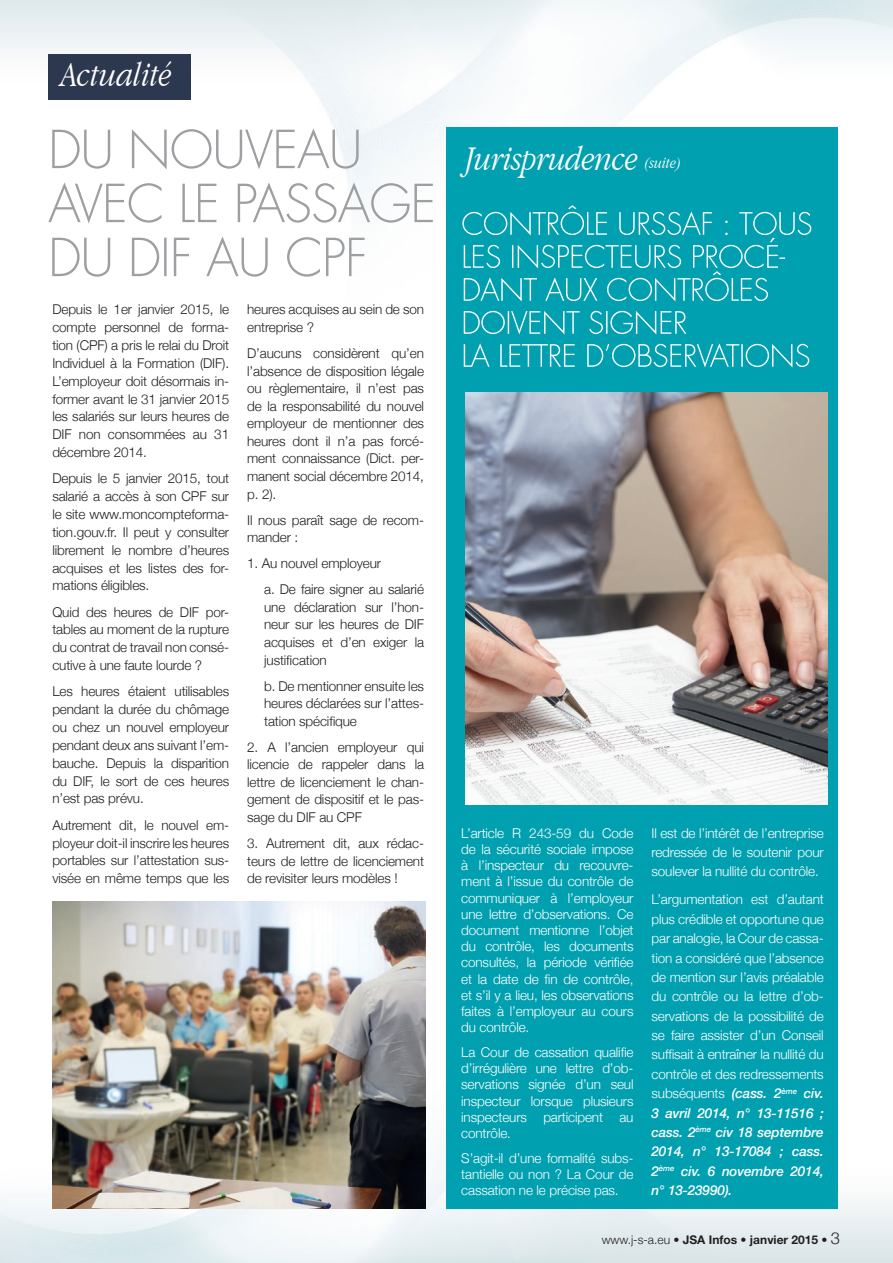
<style>
.page{position:relative;width:893px;height:1263px;background:#fff}
.page>*{position:absolute;margin:0;border:0;box-sizing:border-box;transform-origin:0 0}
.t1{font:italic 300 condensed 36px "Garamond";letter-spacing:-.01em;color:#fff}
.t2{font:italic 300 condensed 16.5px "Garamond";color:#fff}
.t3{font:300 13.5px/17.9px "Helvetica Neue";letter-spacing:-.01em;color:#231f20;text-align:justify}
.t4{font:300 13.5px/16.2px "Helvetica Neue";letter-spacing:-.01em;color:#fff;text-align:justify}
.t5{font:700 12px "Helvetica Neue";color:#231f20}
.s1{font-weight:500;font-style:italic}
.s2{font-weight:300}
.s3{font-weight:300;font-size:16.5px}
</style>
<div class="page">
<img style="left:0;top:0;width:893px;height:182px">
<img style="left:0;top:901px;width:893px;height:362px">
<div style="left:446px;top:128px;width:392px;height:1081px;background:#00a0b0"></div>
<svg style="left:52px;top:236px;width:313px;height:41px"></svg>
<svg style="left:48px;top:182px;width:385px;height:41px"></svg>
<svg style="left:52px;top:128px;width:307px;height:41px"></svg>
<div style="left:48px;top:54px;width:142px;height:45px;background:#2c3750"></div>
<img style="left:52px;top:901px;width:373px;height:307px">
<svg style="left:464px;top:343px;width:345px;height:24px"></svg>
<svg style="left:464px;top:311px;width:222px;height:23px"></svg>
<svg style="left:462px;top:205px;width:349px;height:96px"></svg>
<img style="left:466px;top:392px;width:361px;height:412px">
<p class="t1" style="left:61px;top:55px;width:113px">Actualité</p>
<p class="t1" style="left:466px;top:139px;width:174px">Jurisprudence</p>
<p class="t2" style="left:644px;top:154px;width:38px">(suite)</p>
<p class="t3" style="left:52px;top:300px;width:178px">Depuis le 1er janvier 2015, le compte personnel de forma&shy;tion (CPF) a pris le relai du Droit Individuel à la Formation (DIF).<br>L’employeur doit désormais in&shy;former avant le 31 janvier 2015 les salariés sur leurs heures de DIF non consommées au 31 décembre 2014.</p>
<p class="t3" style="left:52px;top:469px;width:178px">Depuis le 5 janvier 2015, tout salarié a accès à son CPF sur le site www.moncompteforma&shy;tion.gouv.fr. Il peut y consulter librement le nombre d’heures acquises et les listes des for&shy;mations éligibles.</p>
<p class="t3" style="left:52px;top:603px;width:178px">Quid des heures de DIF por&shy;tables au moment de la rupture du contrat de travail non consé&shy;cutive à une faute lourde ?</p>
<p class="t3" style="left:52px;top:682px;width:178px">Les heures étaient utilisables pendant la durée du chômage ou chez un nouvel employeur pendant deux ans suivant l’em&shy;bauche. Depuis la disparition du DIF, le sort de ces heures n’est pas prévu.</p>
<p class="t3" style="left:52px;top:816px;width:178px">Autrement dit, le nouvel em&shy;ployeur doit-il inscrire les heures portables sur l’attestation sus&shy;visée en même temps que les</p>
<p class="t3" style="left:247px;top:301px;width:178px">heures acquises au sein de son entreprise ?</p>
<p class="t3" style="left:247px;top:344px;width:178px">D’aucuns considèrent qu’en l’absence de disposition légale ou règlementaire, il n’est pas de la responsabilité du nouvel employeur de mentionner des heures dont il n’a pas forcé&shy;ment connaissance (Dict. per&shy;manent social décembre 2014, p. 2).</p>
<p class="t3" style="left:247px;top:511px;width:178px">Il nous paraît sage de recom&shy;mander :</p>
<p class="t3" style="left:247px;top:554px;width:135px">1. Au nouvel employeur</p>
<p class="t3" style="left:264px;top:580px;width:161px">a. De faire signer au salarié une déclaration sur l’hon&shy;neur sur les heures de DIF acquises et d’en exiger la justification</p>
<p class="t3" style="left:264px;top:677px;width:161px">b. De mentionner ensuite les heures déclarées sur l’attes&shy;tation spécifique</p>
<p class="t3" style="left:247px;top:738px;width:178px">2. A l’ancien employeur qui licencie de rappeler dans la lettre de licenciement le chan&shy;gement de dispositif et le pas&shy;sage du DIF au CPF</p>
<p class="t3" style="left:247px;top:834px;width:178px">3. Autrement dit, aux rédac&shy;teurs de lettre de licenciement de revisiter leurs modèles !</p>
<p class="t4" style="left:461px;top:824px;width:174px">L’article R 243-59 du Code de la sécurité sociale impose à l’inspecteur du recouvre&shy;ment à l’issue du contrôle de communiquer à l’employeur une lettre d’observations. Ce document mentionne l’objet du contrôle, les documents consultés, la période vérifiée et la date de fin de contrôle, et s’il y a lieu, les observations faites à l’employeur au cours du contrôle.</p>
<p class="t4" style="left:461px;top:1044px;width:174px">La Cour de cassation qualifie d’irrégulière une lettre d’ob&shy;servations signée d’un seul inspecteur lorsque plusieurs inspecteurs participent au contrôle.</p>
<p class="t4" style="left:461px;top:1149px;width:174px">S’agit-il d’une formalité subs&shy;tantielle ou non ? La Cour de cassation ne le précise pas.</p>
<p class="t4" style="left:651px;top:823px;width:174px;line-height:19.4px">Il est de l’intérêt de l’entreprise redressée de le soutenir pour soulever la nullité du contrôle.</p>
<p class="t4" style="left:651px;top:890px;width:174px;line-height:19.4px">L’argumentation est d’autant plus crédible et opportune que par analogie, la Cour de cassa&shy;tion a considéré que l’absence de mention sur l’avis préalable du contrôle ou la lettre d’ob&shy;servations de la possibilité de se faire assister d’un Conseil suffisait à entraîner la nullité du contrôle et des redressements subséquents <span class="s1">(cass. 2</span><sup>ème</sup> <span class="s1">civ.<br>3 avril 2014, n° 13-11516 ; cass. 2</span><sup>ème</sup> <span class="s1">civ 18 septembre 2014, n° 13-17084 ; cass.<br>2</span><sup>ème</sup> <span class="s1">civ. 6 novembre 2014, n° 13-23990).</span></p>
<p class="t5" style="left:602px;top:1232px;width:240px"><span class="s2">www.j-s-a.eu •</span> JSA Infos • janvier 2015 <span class="s2">•</span> <span class="s3">3</span></p>
</div>
